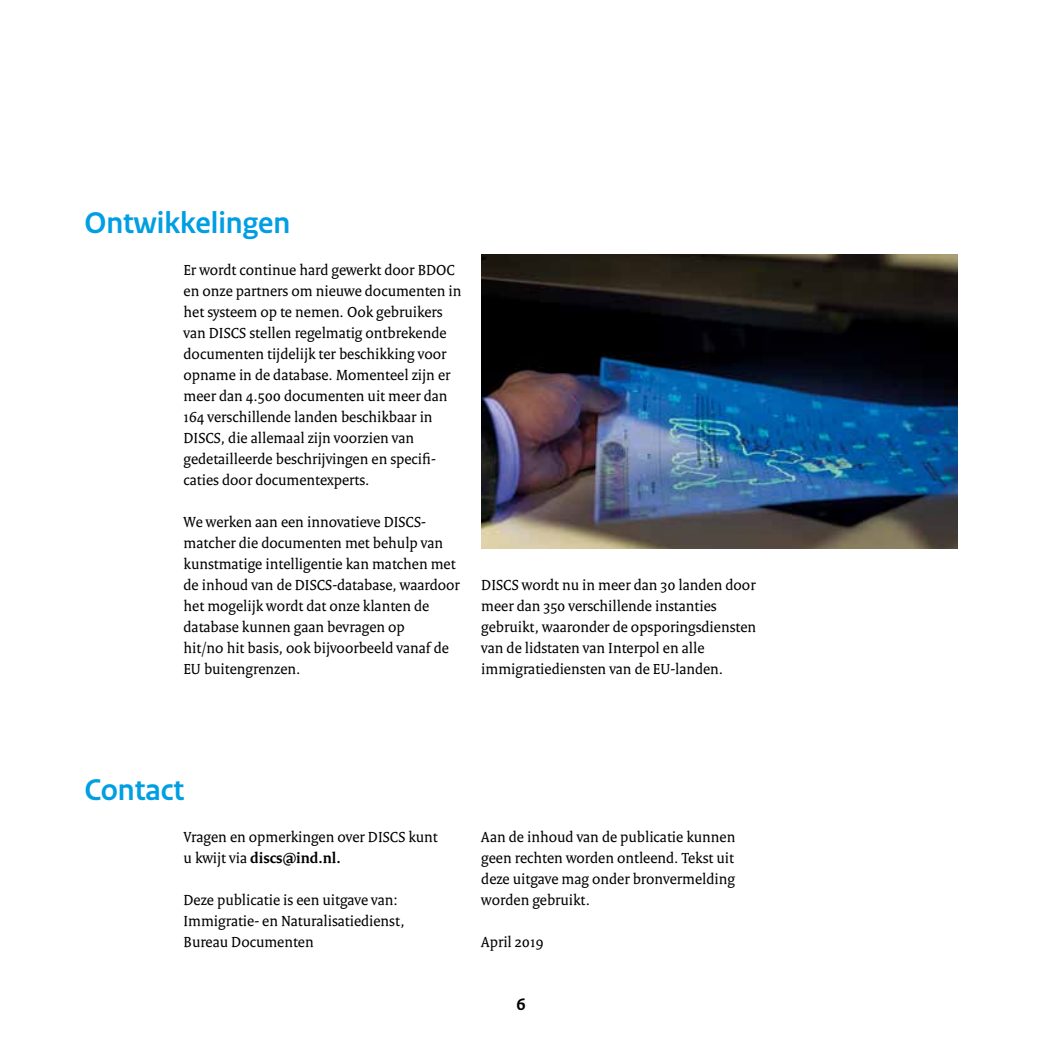
<style>
.page{position:relative;width:1042px;height:1042px;background:#fff}
.page>*{position:absolute;margin:0;border:0;box-sizing:border-box;transform-origin:0 0}
.t1{font:700 31.5px "Rijksoverheid Sans Heading";color:#009ee3}
.t2{font:700 17.5px "Rijksoverheid Sans Text";color:#000}
.t3{font:15.75px/21px "Rijksoverheid Serif";color:#000}
.s1{font-weight:700}
</style>
<div class="page">
<img style="left:481px;top:254px;width:476px;height:294px">
<h1 class="t1" style="left:84px;top:205px;width:207px">Ontwikkelingen</h1>
<p class="t3" style="left:184px;top:259px;width:279px">Er wordt continue hard gewerkt door BDOC en onze partners om nieuwe documenten in het systeem op te nemen. Ook gebruikers van DISCS stellen regelmatig ontbrekende documenten tijdelijk ter beschikking voor opname in de database. Momenteel zijn er meer dan 4.500 documenten uit meer dan 164 verschillende landen beschikbaar in DISCS, die allemaal zijn voorzien van gedetailleerde beschrijvingen en specifi&shy;caties door documentexperts.</p>
<p class="t3" style="left:184px;top:511px;width:278px">We werken aan een innovatieve DISCS&shy;matcher die documenten met behulp van kunstmatige intelligentie kan matchen met de inhoud van de DISCS-database, waardoor het mogelijk wordt dat onze klanten de database kunnen gaan bevragen op<br>hit/no hit basis, ook bijvoorbeeld vanaf de EU buitengrenzen.</p>
<p class="t3" style="left:481px;top:574px;width:276px">DISCS wordt nu in meer dan 30 landen door meer dan 350 verschillende instanties gebruikt, waaronder de opsporingsdiensten van de lidstaten van Interpol en alle immigratiediensten van de EU-landen.</p>
<h1 class="t1" style="left:84px;top:772px;width:101px">Contact</h1>
<p class="t3" style="left:184px;top:826px;width:256px">Vragen en opmerkingen over DISCS kunt u kwijt via <span class="s1">discs@ind.nl.</span></p>
<p class="t3" style="left:184px;top:889px;width:223px">Deze publicatie is een uitgave van:<br>Immigratie- en Naturalisatiedienst,<br>Bureau Documenten</p>
<p class="t3" style="left:481px;top:826px;width:255px;text-align:justify">Aan de inhoud van de publicatie kunnen geen rechten worden ontleend. Tekst uit deze uitgave mag onder bronvermelding worden gebruikt.</p>
<p class="t3" style="left:481px;top:931px;width:64px">April 2019</p>
<p class="t2" style="left:516px;top:995px;width:11px">6</p>
</div>
